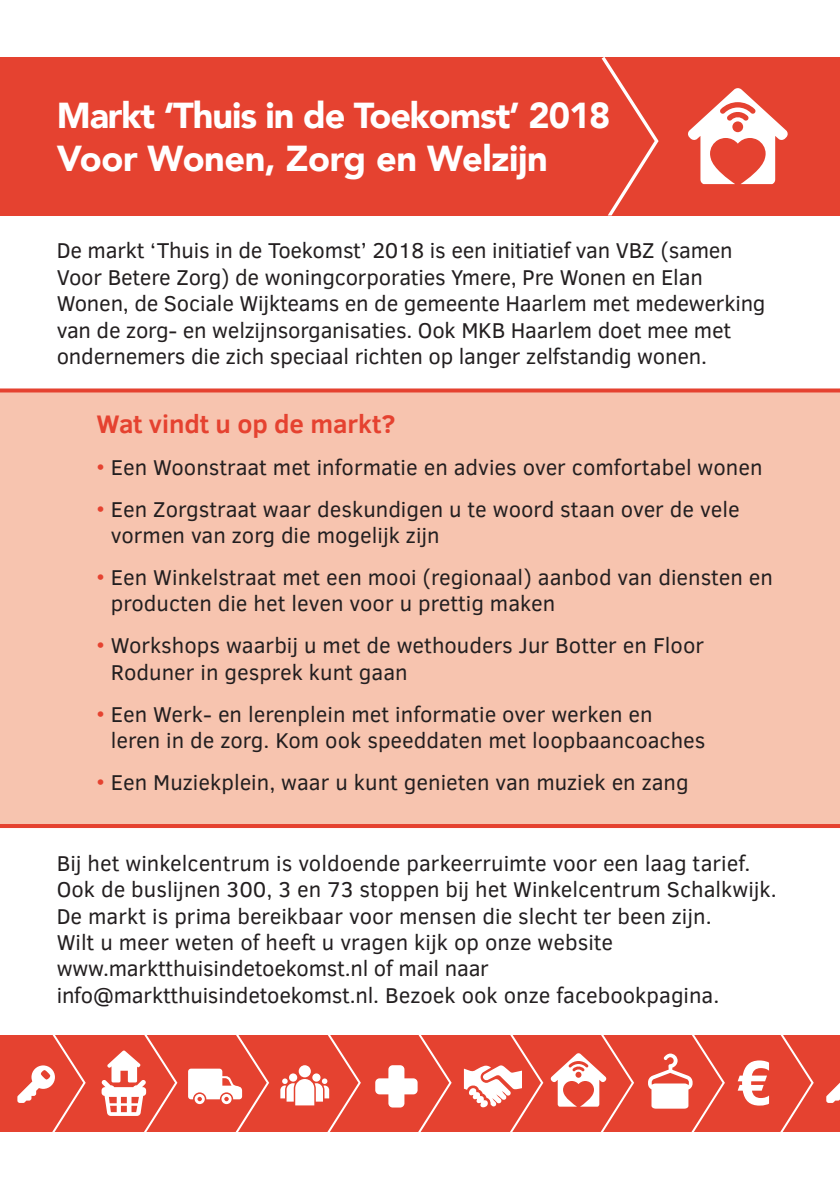
<style>
.page{position:relative;width:840px;height:1191px;background:#fff}
.page>*{position:absolute;margin:0;border:0;box-sizing:border-box;transform-origin:0 0}
.t1{font:900 36px "Avenir";letter-spacing:-.03em;color:#fff}
.t2{font:900 36px "Avenir";letter-spacing:-.01em;color:#fff}
.t3{font:700 26px "Clear Sans";color:#e54230}
.t4{font:22px/26.4px "Clear Sans";color:#231f20}
.s1{color:#e54230}
</style>
<div class="page">
<div style="left:0;top:1035px;width:839px;height:96px;background:#e54230"></div>
<svg style="left:826px;top:1083px;width:13px;height:20px"></svg>
<svg style="left:780px;top:1035px;width:33px;height:96px"></svg>
<svg style="left:188px;top:1035px;width:81px;height:96px"></svg>
<svg style="left:550px;top:1035px;width:83px;height:96px"></svg>
<svg style="left:463px;top:1035px;width:80px;height:96px"></svg>
<svg style="left:375px;top:1035px;width:76px;height:96px"></svg>
<svg style="left:280px;top:1035px;width:80px;height:96px"></svg>
<svg style="left:101px;top:1035px;width:76px;height:96px"></svg>
<svg style="left:17px;top:1035px;width:69px;height:96px"></svg>
<svg style="left:648px;top:1035px;width:76px;height:96px"></svg>
<svg style="left:737px;top:1060px;width:31px;height:45px"></svg>
<div style="left:0;top:388px;width:839px;height:440px;background:#f7c4af"></div>
<div style="left:0;top:57px;width:839px;height:158px;background:#e54230"></div>
<svg style="left:601px;top:57px;width:57px;height:158px"></svg>
<svg style="left:688px;top:88px;width:99px;height:96px"></svg>
<p class="t1" style="left:57px;top:84px;width:555px">Markt ‘Thuis in de Toekomst’ 2018</p>
<p class="t2" style="left:57px;top:127px;width:492px">Voor Wonen, Zorg en Welzijn</p>
<p class="t4" style="left:57px;top:237px;width:710px">De markt ‘Thuis in de Toekomst’ 2018 is een initiatief van VBZ (samen Voor Betere Zorg) de woningcorporaties Ymere, Pre Wonen en Elan Wonen, de Sociale Wijkteams en de gemeente Haarlem met medewerking van de zorg- en welzijnsorganisaties. Ook MKB Haarlem doet mee met ondernemers die zich speciaal richten op langer zelfstandig wonen.</p>
<p class="t3" style="left:96px;top:404px;width:300px">Wat vindt u op de markt?</p>
<p class="t4" style="left:96px;top:453px;width:667px"><span class="s1">•</span> Een Woonstraat met informatie en advies over comfortabel wonen</p>
<p class="t4" style="left:111px;top:495px;width:630px;text-indent:-14px"><span class="s1">•</span> Een Zorgstraat waar deskundigen u te woord staan over de vele vormen van zorg die mogelijk zijn</p>
<p class="t4" style="left:111px;top:564px;width:663px;text-indent:-14px"><span class="s1">•</span> Een Winkelstraat met een mooi (regionaal) aanbod van diensten en producten die het leven voor u prettig maken</p>
<p class="t4" style="left:111px;top:632px;width:594px;text-indent:-14px"><span class="s1">•</span> Workshops waarbij u met de wethouders Jur Botter en Floor<br>Roduner in gesprek kunt gaan</p>
<p class="t4" style="left:111px;top:701px;width:596px;text-indent:-14px"><span class="s1">•</span> Een Werk- en lerenplein met informatie over werken en leren in de zorg. Kom ook speeddaten met loopbaancoaches</p>
<p class="t4" style="left:96px;top:769px;width:593px"><span class="s1">•</span> Een Muziekplein, waar u kunt genieten van muziek en zang</p>
<p class="t4" style="left:57px;top:849px;width:721px">Bij het winkelcentrum is voldoende parkeerruimte voor een laag tarief.<br>Ook de buslijnen 300, 3 en 73 stoppen bij het Winkelcentrum Schalkwijk.</p>
<p class="t4" style="left:57px;top:902px;width:656px">De markt is prima bereikbaar voor mensen die slecht ter been zijn.</p>
<p class="t4" style="left:57px;top:929px;width:663px">Wilt u meer weten of heeft u vragen kijk op onze website www.marktthuisindetoekomst.nl of mail naar info@marktthuisindetoekomst.nl. Bezoek ook onze facebookpagina.</p>
</div>
